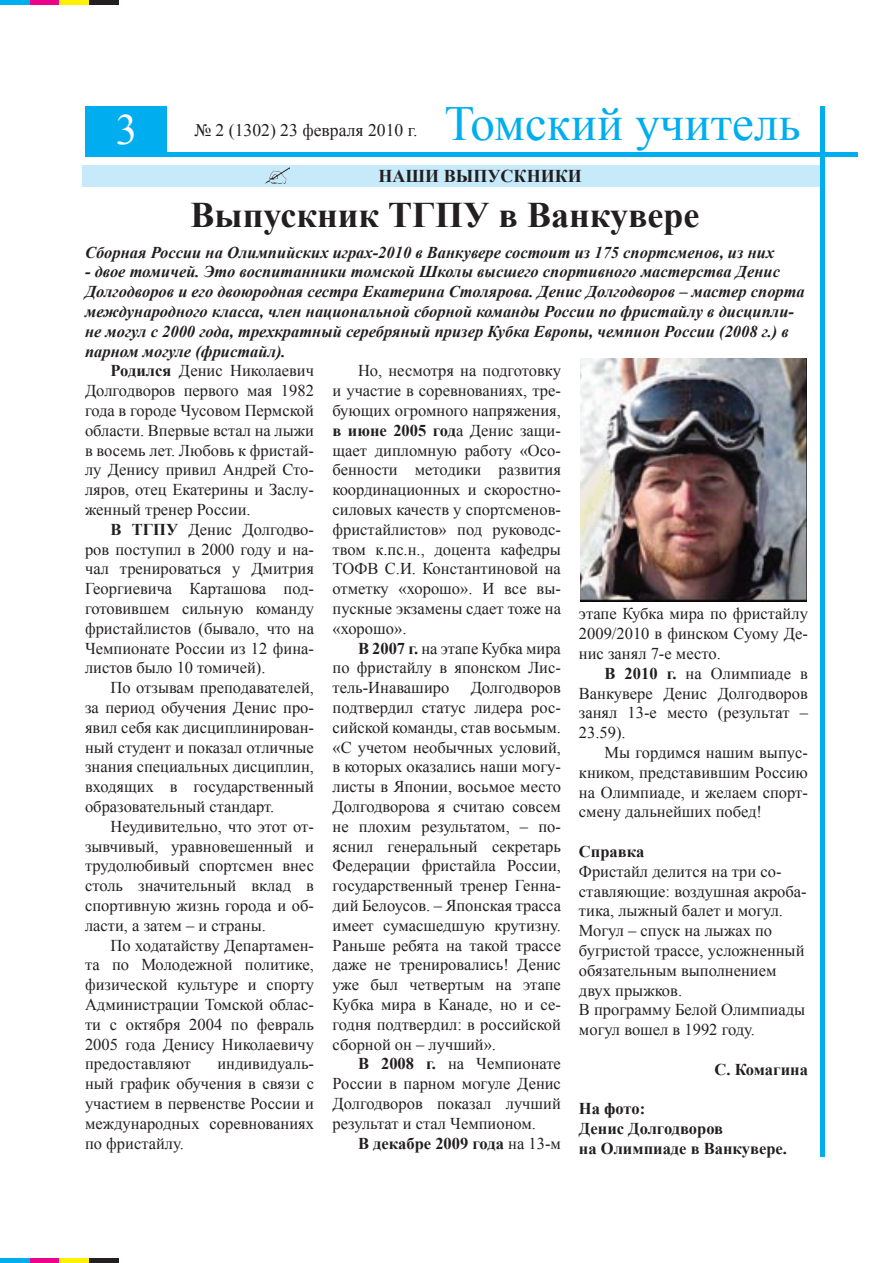
<style>
.page{position:relative;width:893px;height:1263px;background:#fff}
.page>*{position:absolute;margin:0;border:0;box-sizing:border-box;transform-origin:0 0}
.t1{font:49.05px "Times New Roman";color:#00aeef}
.t2{font:43.2px "Times New Roman";color:#fff}
.t3{font:700 36px "Times New Roman";color:#231f20}
.t4{font:700 18px "Times New Roman";color:#231f20}
.t5{font:17.7px "Times New Roman";color:#231f20}
.t6{font:16.5px/19.8px "Times New Roman";color:#231f20;text-align:justify}
.t7{font:italic 700 16.5px "Times New Roman";color:#231f20}
.t8{font:700 16.5px/19.8px "Times New Roman";color:#231f20}
.s1{font-weight:700}
.s2{font-weight:400}
</style>
<div class="page">
<hr style="left:85px;top:152px;width:773px;height:4px;background:#00aeef">
<div style="left:85px;top:106px;width:82px;height:50px;background:#00aeef"></div>
<hr style="left:89px;top:0;width:30px;height:4px;background:#231f20">
<hr style="left:0;top:0;width:30px;height:4px;background:#00aeef">
<hr style="left:30px;top:0;width:30px;height:4px;background:#ed028c">
<hr style="left:60px;top:0;width:29px;height:4px;background:#fff101">
<hr style="left:89px;top:1259px;width:30px;height:4px;background:#231f20">
<hr style="left:0;top:1259px;width:30px;height:4px;background:#00aeef">
<hr style="left:30px;top:1259px;width:30px;height:4px;background:#ed028c">
<hr style="left:60px;top:1259px;width:29px;height:4px;background:#fff101">
<div style="left:82px;top:166px;width:740px;height:21px;background:#c6eafa"></div>
<img style="left:265px;top:167px;width:25px;height:16px">
<hr style="left:821px;top:106px;width:4px;height:1051px;background:#00aeef">
<img style="left:580px;top:359px;width:227px;height:243px">
<h1 class="t1" style="left:444px;top:91px;width:358px">Томский учитель</h1>
<p class="t4" style="left:378px;top:164px;width:205px">НАШИ ВЫПУСКНИКИ</p>
<h3 class="t3" style="left:191px;top:190px;width:510px">Выпускник ТГПУ в Ванкувере</h3>
<p class="t7" style="left:85px;top:240px;width:691px">Сборная России на Олимпийских играх-2010 в Ванкувере состоит из 175 спортсменов, из них</p>
<p class="t7" style="left:85px;top:260px;width:697px">- двое томичей. Это воспитанники томской Школы высшего спортивного мастерства Денис</p>
<p class="t7" style="left:85px;top:280px;width:721px">Долгодворов и его двоюродная сестра Екатерина Столярова. Денис Долгодворов – мастер спорта</p>
<p class="t7" style="left:85px;top:300px;width:710px">международного класса, член национальной сборной команды России по фристайлу в дисципли-</p>
<p class="t7" style="left:85px;top:320px;width:705px">не могул с 2000 года, трехкратный серебряный призер Кубка Европы, чемпион России (2008 г.) в</p>
<p class="t7" style="left:85px;top:339px;width:202px">парном могуле (фристайл).</p>
<p class="t6" style="left:111px;top:361px;width:205px"><span class="s1">Родился</span> Денис Николаевич</p>
<p class="t6" style="left:85px;top:380px;width:230px">Долгодворов первого мая 1982</p>
<p class="t6" style="left:85px;top:400px;width:230px">года в городе Чусовом Пермской</p>
<p class="t6" style="left:85px;top:420px;width:230px">области. Впервые встал на лыжи</p>
<p class="t6" style="left:85px;top:440px;width:230px">в восемь лет. Любовь к фристай-</p>
<p class="t6" style="left:85px;top:460px;width:230px">лу Денису привил Андрей Сто-</p>
<p class="t6" style="left:85px;top:479px;width:230px">ляров, отец Екатерины и Заслу-</p>
<p class="t6" style="left:85px;top:499px;width:167px">женный тренер России.</p>
<p class="t6" style="left:111px;top:519px;width:205px"><span class="s1">В ТГПУ</span> Денис Долгодво-</p>
<p class="t6" style="left:85px;top:539px;width:230px">ров поступил в 2000 году и на-</p>
<p class="t6" style="left:85px;top:559px;width:230px">чал тренироваться у Дмитрия</p>
<p class="t6" style="left:85px;top:578px;width:230px">Георгиевича Карташова под-</p>
<p class="t6" style="left:85px;top:598px;width:230px">готовившем сильную команду</p>
<p class="t6" style="left:85px;top:618px;width:230px">фристайлистов (бывало, что на</p>
<p class="t6" style="left:85px;top:638px;width:230px">Чемпионате России из 12 фина-</p>
<p class="t6" style="left:85px;top:658px;width:182px">листов было 10 томичей).</p>
<p class="t6" style="left:111px;top:677px;width:205px">По отзывам преподавателей,</p>
<p class="t6" style="left:85px;top:697px;width:230px">за период обучения Денис про-</p>
<p class="t6" style="left:85px;top:717px;width:230px">явил себя как дисциплинирован-</p>
<p class="t6" style="left:85px;top:737px;width:230px">ный студент и показал отличные</p>
<p class="t6" style="left:85px;top:757px;width:230px">знания специальных дисциплин,</p>
<p class="t6" style="left:85px;top:776px;width:230px">входящих в государственный</p>
<p class="t6" style="left:85px;top:796px;width:191px">образовательный стандарт.</p>
<p class="t6" style="left:111px;top:816px;width:205px">Неудивительно, что этот от-</p>
<p class="t6" style="left:85px;top:836px;width:230px">зывчивый, уравновешенный и</p>
<p class="t6" style="left:85px;top:856px;width:230px">трудолюбивый спортсмен внес</p>
<p class="t6" style="left:85px;top:875px;width:230px">столь значительный вклад в</p>
<p class="t6" style="left:85px;top:895px;width:230px">спортивную жизнь города и об-</p>
<p class="t6" style="left:85px;top:915px;width:182px">ласти, а затем – и страны.</p>
<p class="t6" style="left:111px;top:935px;width:205px">По ходатайству Департамен-</p>
<p class="t6" style="left:85px;top:955px;width:230px">та по Молодежной политике,</p>
<p class="t6" style="left:85px;top:974px;width:230px">физической культуре и спорту</p>
<p class="t6" style="left:85px;top:994px;width:230px">Администрации Томской облас-</p>
<p class="t6" style="left:85px;top:1014px;width:230px">ти с октября 2004 по февраль</p>
<p class="t6" style="left:85px;top:1034px;width:230px">2005 года Денису Николаевичу</p>
<p class="t6" style="left:85px;top:1054px;width:108px">предоставляют</p>
<h2 class="t2" style="left:116px;top:101px;width:23px">3</h2>
<p class="t5" style="left:194px;top:118px;width:225px">№ 2 (1302) 23 февраля 2010 г.</p>
<p class="t6" style="left:333px;top:361px;width:230px;text-indent:26px">Но, несмотря на подготовку и участие в соревнованиях, тре&shy;бующих огромного напряжения, <span class="s1">в июне 2005 год</span>а Денис защи&shy;щает дипломную работу «Осо&shy;бенности методики развития координационных и скоростно&shy;силовых качеств у спортсменов&shy;фристайлистов» под руководс&shy;твом к.пс.н., доцента кафедры ТОФВ С.И. Константиновой на отметку «хорошо». И все вы&shy;пускные экзамены сдает тоже на «хорошо».</p>
<p class="t6" style="left:333px;top:638px;width:230px;text-indent:26px"><span class="s1">В 2007 г.</span> на этапе Кубка мира по фристайлу в японском Лис&shy;тель-Инаваширо</p>
<p class="t6" style="left:579px;top:604px;width:230px">этапе Кубка мира по фристайлу 2009/2010 в финском Суому Де&shy;нис занял 7-е место.</p>
<p class="t6" style="left:579px;top:663px;width:230px;text-indent:26px"><span class="s1">В 2010 г.</span> на Олимпиаде в Ванкувере Денис Долгодворов занял 13-е место (результат – 23.59).</p>
<p class="t6" style="left:579px;top:742px;width:230px;text-indent:26px">Мы гордимся нашим выпус&shy;кником, представившим Россию на Олимпиаде, и желаем спорт&shy;смену дальнейших побед!</p>
<p class="t8" style="left:579px;top:841px;width:67px">Справка</p>
<p class="t6" style="left:579px;top:861px;width:229px;text-align:left">Фристайл делится на три со&shy;ставляющие: воздушная акроба&shy;тика, лыжный балет и могул.<br>Могул – спуск на лыжах по бугристой трассе, усложненный обязательным выполнением двух прыжков.<br>В программу Белой Олимпиады могул вошел в 1992 году.</p>
<p class="t8" style="left:714px;top:1059px;width:95px">С. Комагина</p>
<p class="t8" style="left:579px;top:1098px;width:209px">На фото:<br>Денис Долгодворов<br>на Олимпиаде в Ванкувере.</p>
<p class="t6" style="left:333px;top:677px;width:230px;text-indent:138px">Долгодворов подтвердил статус лидера рос&shy;сийской команды, став восьмым. «С учетом необычных условий, в которых оказались наши могу&shy;листы в Японии, восьмое место Долгодворова я считаю совсем не плохим результатом, – по&shy;яснил генеральный секретарь Федерации фристайла России, государственный тренер Генна&shy;дий Белоусов. – Японская трасса имеет сумасшедшую крутизну.<br>Раньше ребята на такой трассе даже не тренировались! Денис уже был четвертым на этапе Кубка мира в Канаде, но и се&shy;годня подтвердил: в российской сборной он – лучший».</p>
<p class="t6" style="left:333px;top:1054px;width:230px;text-indent:26px"><span class="s1">В 2008 г.</span> на Чемпионате России в парном могуле Денис Долгодворов показал лучший результат и стал Чемпионом.</p>
<p class="t8" style="left:358px;top:1133px;width:204px">В декабре 2009 года <span class="s2">на 13-м</span></p>
<p class="t6" style="left:85px;top:1054px;width:230px;text-indent:132px">индивидуаль&shy;ный график обучения в связи с участием в первенстве России и международных соревнованиях по фристайлу.</p>
</div>
